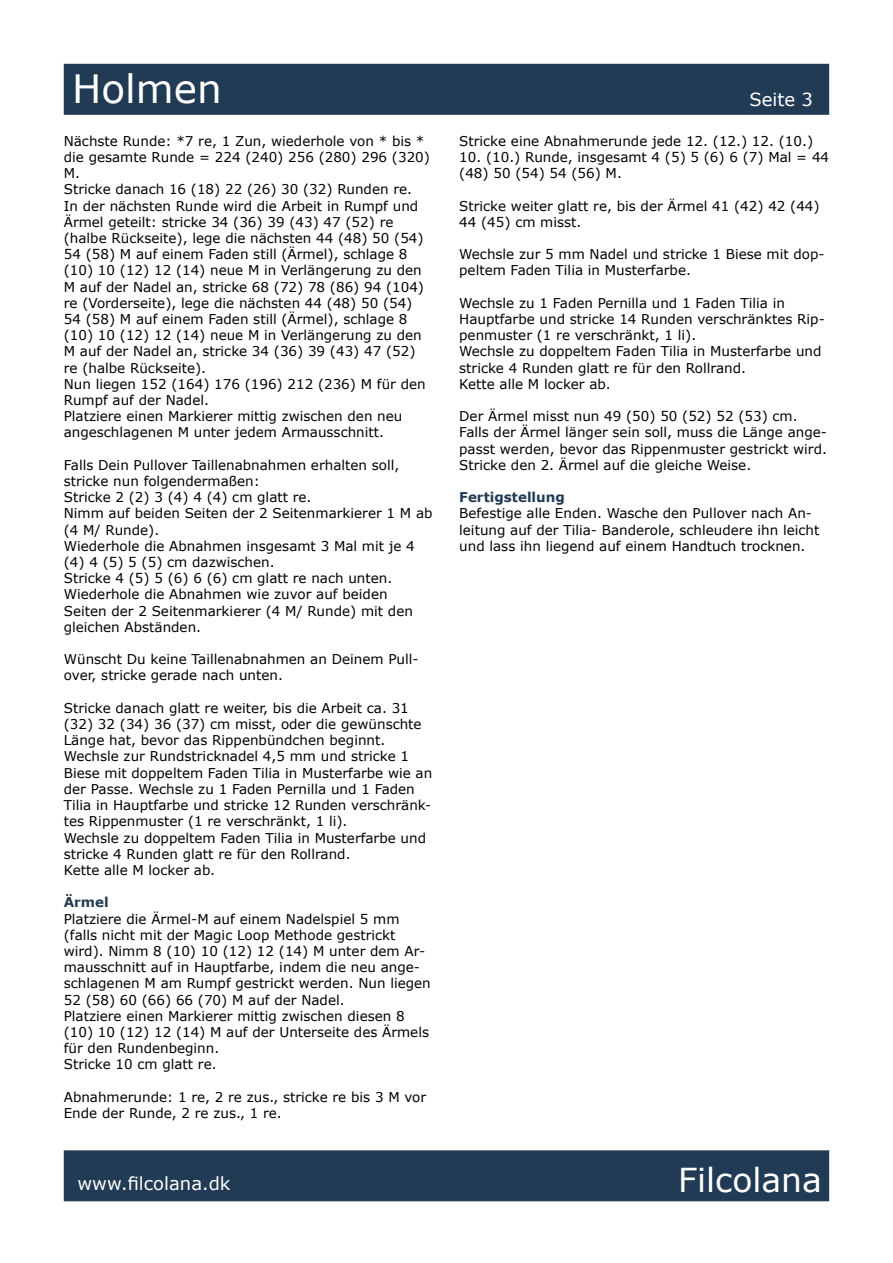
<style>
.page{position:relative;width:893px;height:1263px;background:#fff}
.page>*{position:absolute;margin:0;border:0;box-sizing:border-box;transform-origin:0 0}
.t1{font:39px "Verdana";color:#fff}
.t2{font:33px "Verdana";color:#fff}
.t3{font:18px "Verdana";color:#fff}
.t4{font:13.5px/16.2px "Verdana";color:#000}
.t5{font:700 13.5px "Verdana";color:#223b54}
</style>
<div class="page">
<div style="left:64px;top:64px;width:765px;height:51px;background:#223b54;border:2px solid #243c54"></div>
<div style="left:64px;top:1150px;width:765px;height:51px;background:#223b54;border:2px solid #243c54"></div>
<h1 class="t1" style="left:72px;top:62px;width:151px">Holmen</h1>
<p class="t4" style="left:64px;top:133px;width:368px">Nächste Runde: *7 re, 1 Zun, wiederhole von * bis * die gesamte Runde = 224 (240) 256 (280) 296 (320)<br>M.<br>Stricke danach 16 (18) 22 (26) 30 (32) Runden re.<br>In der nächsten Runde wird die Arbeit in Rumpf und Ärmel geteilt: stricke 34 (36) 39 (43) 47 (52) re (halbe Rückseite), lege die nächsten 44 (48) 50 (54)<br>54 (58) M auf einem Faden still (Ärmel), schlage 8 (10) 10 (12) 12 (14) neue M in Verlängerung zu den M auf der Nadel an, stricke 68 (72) 78 (86) 94 (104) re (Vorderseite), lege die nächsten 44 (48) 50 (54)<br>54 (58) M auf einem Faden still (Ärmel), schlage 8 (10) 10 (12) 12 (14) neue M in Verlängerung zu den M auf der Nadel an, stricke 34 (36) 39 (43) 47 (52) re (halbe Rückseite).<br>Nun liegen 152 (164) 176 (196) 212 (236) M für den Rumpf auf der Nadel.<br>Platziere einen Markierer mittig zwischen den neu angeschlagenen M unter jedem Armausschnitt.</p>
<p class="t4" style="left:64px;top:457px;width:370px">Falls Dein Pullover Taillenabnahmen erhalten soll, stricke nun folgendermaßen:<br>Stricke 2 (2) 3 (4) 4 (4) cm glatt re.<br>Nimm auf beiden Seiten der 2 Seitenmarkierer 1 M ab (4 M/ Runde).<br>Wiederhole die Abnahmen insgesamt 3 Mal mit je 4 (4) 4 (5) 5 (5) cm dazwischen.<br>Stricke 4 (5) 5 (6) 6 (6) cm glatt re nach unten.<br>Wiederhole die Abnahmen wie zuvor auf beiden Seiten der 2 Seitenmarkierer (4 M/ Runde) mit den gleichen Abständen.</p>
<p class="t4" style="left:64px;top:651px;width:356px">Wünscht Du keine Taillenabnahmen an Deinem Pull&shy;over, stricke gerade nach unten.</p>
<p class="t4" style="left:64px;top:700px;width:370px">Stricke danach glatt re weiter, bis die Arbeit ca. 31 (32) 32 (34) 36 (37) cm misst, oder die gewünschte Länge hat, bevor das Rippenbündchen beginnt.<br>Wechsle zur Rundstricknadel 4,5 mm und stricke 1<br>Biese mit doppeltem Faden Tilia in Musterfarbe wie an der Passe. Wechsle zu 1 Faden Pernilla und 1 Faden Tilia in Hauptfarbe und stricke 12 Runden verschränk&shy;tes Rippenmuster (1 re verschränkt, 1 li).<br>Wechsle zu doppeltem Faden Tilia in Musterfarbe und stricke 4 Runden glatt re für den Rollrand.<br>Kette alle M locker ab.</p>
<p class="t5" style="left:64px;top:893px;width:47px">Ärmel</p>
<p class="t4" style="left:64px;top:910px;width:368px">Platziere die Ärmel-M auf einem Nadelspiel 5 mm (falls nicht mit der Magic Loop Methode gestrickt wird). Nimm 8 (10) 10 (12) 12 (14) M unter dem Ar&shy;mausschnitt auf in Hauptfarbe, indem die neu ange&shy;schlagenen M am Rumpf gestrickt werden. Nun liegen 52 (58) 60 (66) 66 (70) M auf der Nadel.<br>Platziere einen Markierer mittig zwischen diesen 8 (10) 10 (12) 12 (14) M auf der Unterseite des Ärmels für den Rundenbeginn.<br>Stricke 10 cm glatt re.</p>
<p class="t4" style="left:64px;top:1088px;width:364px">Abnahmerunde: 1 re, 2 re zus., stricke re bis 3 M vor<br>Ende der Runde, 2 re zus., 1 re.</p>
<h3 class="t3" style="left:749px;top:87px;width:65px">Seite 3</h3>
<p class="t4" style="left:459px;top:133px;width:355px">Stricke eine Abnahmerunde jede 12. (12.) 12. (10.)</p>
<p class="t4" style="left:459px;top:149px;width:371px">10. (10.) Runde, insgesamt 4 (5) 5 (6) 6 (7) Mal = 44 (48) 50 (54) 54 (56) M.</p>
<p class="t4" style="left:459px;top:197px;width:362px">Stricke weiter glatt re, bis der Ärmel 41 (42) 42 (44)<br>44 (45) cm misst.</p>
<p class="t4" style="left:459px;top:246px;width:367px">Wechsle zur 5 mm Nadel und stricke 1 Biese mit dop&shy;peltem Faden Tilia in Musterfarbe.</p>
<p class="t4" style="left:459px;top:295px;width:367px">Wechsle zu 1 Faden Pernilla und 1 Faden Tilia in Hauptfarbe und stricke 14 Runden verschränktes Rip&shy;penmuster (1 re verschränkt, 1 li).<br>Wechsle zu doppeltem Faden Tilia in Musterfarbe und stricke 4 Runden glatt re für den Rollrand.<br>Kette alle M locker ab.</p>
<p class="t4" style="left:459px;top:408px;width:369px">Der Ärmel misst nun 49 (50) 50 (52) 52 (53) cm.<br>Falls der Ärmel länger sein soll, muss die Länge ange&shy;passt werden, bevor das Rippenmuster gestrickt wird.<br>Stricke den 2. Ärmel auf die gleiche Weise.</p>
<p class="t5" style="left:459px;top:488px;width:107px">Fertigstellung</p>
<p class="t4" style="left:459px;top:505px;width:362px">Befestige alle Enden. Wasche den Pullover nach An&shy;leitung auf der Tilia- Banderole, schleudere ihn leicht und lass ihn liegend auf einem Handtuch trocknen.</p>
<h3 class="t3" style="left:78px;top:1171px;width:154px">www.filcolana.dk</h3>
<h2 class="t2" style="left:678px;top:1157px;width:145px">Filcolana</h2>
</div>
